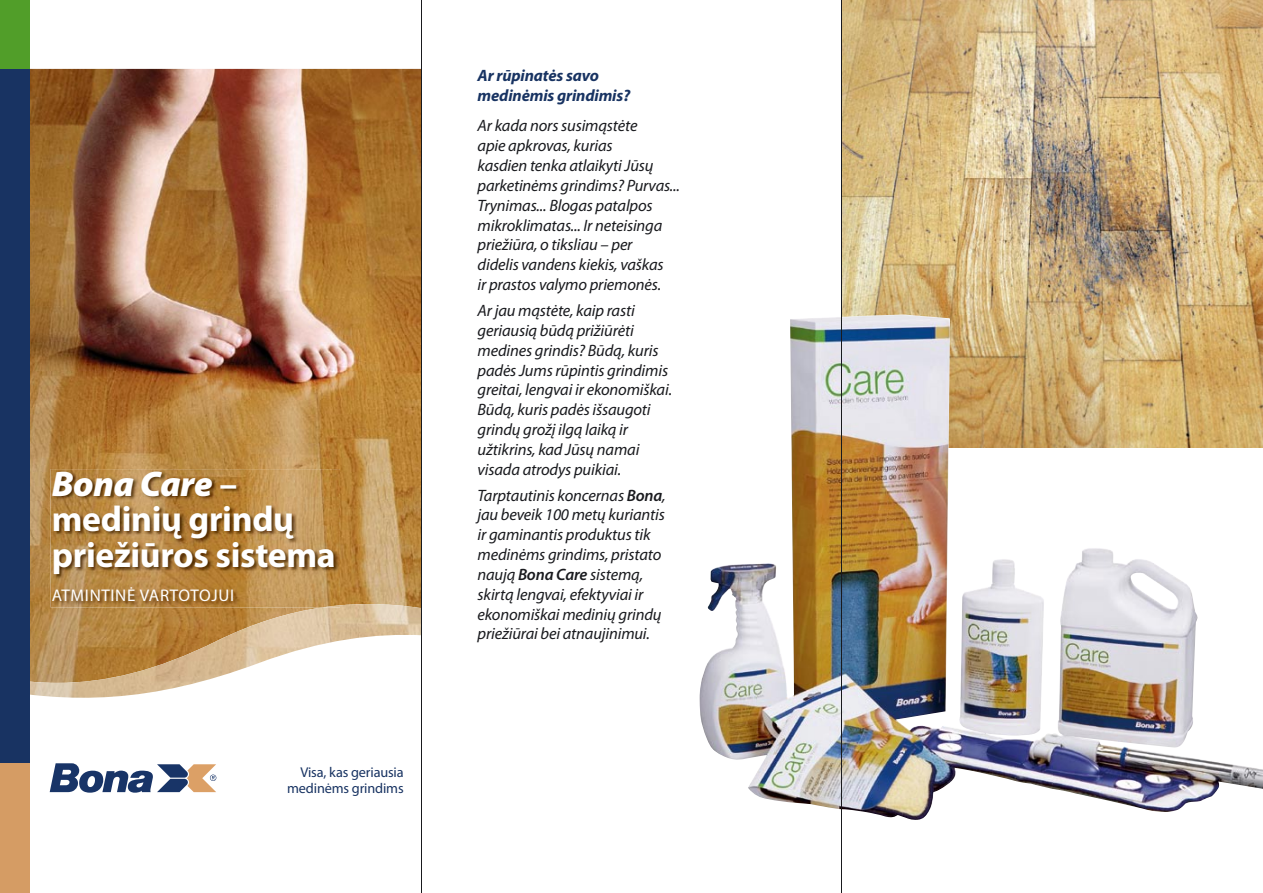
<style>
.page{position:relative;width:1263px;height:893px;background:#fff}
.page>*{position:absolute;margin:0;border:0;box-sizing:border-box;transform-origin:0 0}
.t1{font:700 35.7px/35.7px "Myriad Pro";letter-spacing:-.01em;color:#fff}
.t2{font:16.95px "Myriad Pro";letter-spacing:.04em;color:#fff}
.t3{font:italic 16.5px/19.8px "Myriad Pro";letter-spacing:-.01em;color:#191a1e}
.t4{font:italic 700 16.5px/19.8px "Myriad Pro";letter-spacing:-.01em;color:#183362}
.t5{font:14.25px/15.6px "Myriad Pro";letter-spacing:-.01em;color:#183362;text-align:right}
.s1{font-weight:900;font-style:italic}
.s2{font-weight:600}
</style>
<div class="page">
<img style="left:29px;top:69px;width:392px;height:535px">
<img style="left:29px;top:604px;width:392px;height:12px">
<svg style="left:29px;top:616px;width:392px;height:267px"></svg>
<img style="left:50px;top:469px;width:290px;height:138px">
<svg style="left:322px;top:605px;width:18px;height:2px"></svg>
<svg style="left:50px;top:763px;width:166px;height:30px"></svg>
<div style="left:0;top:68px;width:29px;height:825px;background:#183362"></div>
<div style="left:0;top:764px;width:29px;height:129px;background:#d59c64"></div>
<div style="left:0;top:0;width:29px;height:69px;background:#519e29"></div>
<img style="left:842px;top:0;width:421px;height:314px">
<img style="left:699px;top:314px;width:564px;height:506px">
<hr style="left:421px;top:0;width:1px;height:893px;background:#191a1e">
<hr style="left:841px;top:0;width:1px;height:893px;background:#191a1e">
<h1 class="t1" style="left:52px;top:466px;width:285px"><span class="s1">Bona Care</span> – medinių grindų priežiūros sistema</h1>
<p class="t2" style="left:52px;top:586px;width:184px">ATMINTINĖ VARTOTOJUI</p>
<p class="t5" style="left:287px;top:765px;width:118px">Visa, kas geriausia medinėms grindims</p>
<p class="t4" style="left:477px;top:66px;width:154px">Ar rūpinatės savo medinėmis grindimis?</p>
<p class="t3" style="left:477px;top:116px;width:204px">Ar kada nors susimąstėte<br>apie apkrovas, kurias<br>kasdien tenka atlaikyti Jūsų parketinėms grindims? Purvas...<br>Trynimas... Blogas patalpos mikroklimatas... Ir neteisinga priežiūra, o tiksliau – per<br>didelis vandens kiekis, vaškas<br>ir prastos valymo priemonės.</p>
<p class="t3" style="left:477px;top:301px;width:196px">Ar jau mąstėte, kaip rasti geriausią būdą prižiūrėti medines grindis? Būdą, kuris padės Jums rūpintis grindimis greitai, lengvai ir ekonomiškai.<br>Būdą, kuris padės išsaugoti grindų grožį ilgą laiką ir užtikrins, kad Jūsų namai visada atrodys puikiai.</p>
<p class="t3" style="left:477px;top:486px;width:190px">Tarptautinis koncernas <span class="s2">Bona</span>, jau beveik 100 metų kuriantis ir gaminantis produktus tik medinėms grindims, pristato naują <span class="s2">Bona Care</span> sistemą, skirtą lengvai, efektyviai ir ekonomiškai medinių grindų priežiūrai bei atnaujinimui.</p>
</div>
